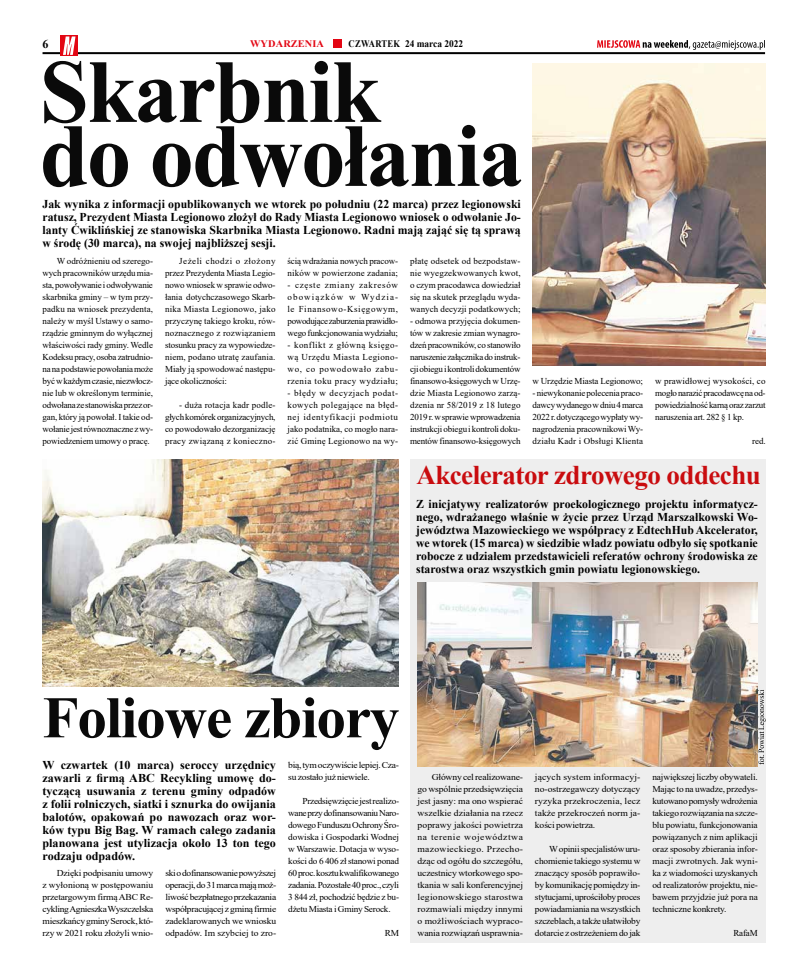
<style>
.page{position:relative;width:794px;height:978px;background:#fff}
.page>*{position:absolute;margin:0;border:0;box-sizing:border-box;transform-origin:0 0}
.t1{font:700 90px/64px "Times New Roman";letter-spacing:-.02em;color:#0a0a0a}
.t2{font:700 59px "Times New Roman";letter-spacing:-.02em;color:#0a0a0a}
.t3{font:700 27px "Times New Roman";letter-spacing:-.02em;color:#c90c0f}
.t4{font:700 12px/13px "Times New Roman";color:#000;text-align:justify}
.t5{font:700 10px "Times New Roman";color:#000;scale:.85 1}
.t6{font:700 10px "Times New Roman";letter-spacing:.01em;color:#e30613}
.t7{font:9px/12px "Times New Roman";letter-spacing:-.015em;color:#000;text-align:justify}
.t8{font:9px/12px "Times New Roman";letter-spacing:-.015em;color:#000;text-align:justify;scale:1.04 1}
.t9{font:9px/12px "Times New Roman";letter-spacing:-.015em;color:#000;text-align:justify;scale:1.07 1}
.t10{font:9px/12px "Times New Roman";letter-spacing:-.015em;color:#000;text-align:justify;scale:1.06 1}
</style>
<div class="page">
<svg style="left:597px;top:40px;width:168px;height:10px"></svg>
<hr style="left:43px;top:52px;width:722px;height:2px;background:#000">
<div style="left:333px;top:39px;width:9px;height:9px;background:#e30613"></div>
<div style="left:61px;top:35px;width:17px;height:21px;background:#e30613"></div>
<svg style="left:63px;top:36px;width:12px;height:19px"></svg>
<div style="left:410px;top:459px;width:355px;height:484px;background:#eee"></div>
<img style="left:417px;top:583px;width:340px;height:183px">
<img style="left:43px;top:459px;width:355px;height:227px">
<svg style="left:758px;top:690px;width:7px;height:75px"></svg>
<img style="left:532px;top:63px;width:233px;height:303px">
<h3 class="t4" style="left:43px;top:37px;width:7px">6</h3>
<p class="t5" style="left:348px;top:37px;width:137px">CZWARTEK 24 marca 2022</p>
<p class="t6" style="left:250px;top:37px;width:75px">WYDARZENIA</p>
<h1 class="t1" style="left:40px;top:57px;width:484px">Skarbnik<br>do odwołania</h1>
<p class="t4" style="left:43px;top:197px;width:480px">Jak wynika z informacji opublikowanych we wtorek po południu (22 marca) przez legionowski ratusz, Prezydent Miasta Legionowo złożył do Rady Miasta Legionowo wniosek o odwołanie Jo&shy;lanty Ćwiklińskiej ze stanowiska Skarbnika Miasta Legionowo. Radni mają zająć się tą sprawą w środę (30 marca), na swojej najbliższej sesji.</p>
<p class="t7" style="left:43px;top:255px;width:112px;text-indent:14px">W odróżnieniu od szerego&shy;wych pracowników urzędu mia&shy;sta, powoływanie i odwoływanie skarbnika gminy – w tym przy&shy;padku na wniosek prezydenta, należy w myśl Ustawy o samo&shy;rządzie gminnym do wyłącznej właściwości rady gminy. Wedle Kodeksu pracy, osoba zatrudnio&shy;na na podstawie powołania może być w każdym czasie, niezwłocz&shy;nie lub w określonym terminie, odwołana ze stanowiska przez or&shy;gan, który ją powołał. I takie od&shy;wołanie jest równoznaczne z wy&shy;powiedzeniem umowy o pracę.</p>
<p class="t7" style="left:165px;top:255px;width:112px;text-indent:14px">Jeżeli chodzi o złożony przez Prezydenta Miasta Legio&shy;nowo wniosek w sprawie odwo&shy;łania dotychczasowego Skarb&shy;nika Miasta Legionowo, jako przyczynę takiego kroku, rów&shy;noznacznego z rozwiązaniem stosunku pracy za wypowiedze&shy;niem, podano utratę zaufania.<br>Miały ją spowodować następu&shy;jące okoliczności:</p>
<p class="t7" style="left:165px;top:399px;width:112px;text-indent:14px">- duża rotacja kadr podle&shy;głych komórek organizacyjnych, co powodowało dezorganizację pracy związaną z konieczno-</p>
<p class="t7" style="left:287px;top:255px;width:112px">ścią wdrażania nowych pracow&shy;ników w powierzone zadania;</p>
<p class="t7" style="left:287px;top:279px;width:112px">- częste zmiany zakresów obowiązków w Wydzia&shy;le Finansowo-Księgowym, powodujące zaburzenia prawidło&shy;wego funkcjonowania wydziału;</p>
<p class="t7" style="left:287px;top:339px;width:112px">- konflikt z główną księgo&shy;wą Urzędu Miasta Legiono&shy;wo, co powodowało zabu&shy;rzenia toku pracy wydziału;</p>
<p class="t7" style="left:287px;top:387px;width:112px">- błędy w decyzjach podat&shy;kowych polegające na błęd&shy;nej identyfikacji podmiotu jako podatnika, co mogło nara&shy;zić Gminę Legionowo na wy-</p>
<p class="t7" style="left:410px;top:255px;width:112px">płatę odsetek od bezpodstaw&shy;nie wyegzekwowanych kwot, o czym pracodawca dowiedział się na skutek przeglądu wyda&shy;wanych decyzji podatkowych;</p>
<p class="t7" style="left:410px;top:315px;width:112px">- odmowa przyjęcia dokumen&shy;tów w zakresie zmian wynagro&shy;dzeń pracowników, co stanowiło naruszenie załącznika do instruk&shy;cji obiegu i kontroli dokumentów finansowo-księgowych w Urzę&shy;dzie Miasta Legionowo zarzą&shy;dzenia nr 58/2019 z 18 lutego 2019 r. w sprawie wprowadzenia instrukcji obiegu i kontroli doku&shy;mentów finansowo-księgowych</p>
<p class="t7" style="left:532px;top:375px;width:112px">w Urzędzie Miasta Legionowo;</p>
<p class="t7" style="left:532px;top:387px;width:112px">- niewykonanie polecenia praco&shy;dawcy wydanego w dniu 4 marca 2022 r. dotyczącego wypłaty wy&shy;nagrodzenia pracownikowi Wy&shy;działu Kadr i Obsługi Klienta</p>
<p class="t7" style="left:655px;top:375px;width:112px">w prawidłowej wysokości, co mogło narazić pracodawcę na od&shy;powiedzialność karną oraz zarzut naruszenia art. 282 § 1 kp.</p>
<p class="t7" style="left:752px;top:435px;width:15px">red.</p>
<h3 class="t3" style="left:416px;top:455px;width:346px">Akcelerator zdrowego oddechu</h3>
<p class="t4" style="left:416px;top:497px;width:343px">Z inicjatywy realizatorów proekologicznego projektu informatycz&shy;nego, wdrażanego właśnie w życie przez Urząd Marszałkowski Wo&shy;jewództwa Mazowieckiego we współpracy z EdtechHub Akcelerator, we wtorek (15 marca) w siedzibie władz powiatu odbyło się spotkanie robocze z udziałem przedstawicieli referatów ochrony środowiska ze starostwa oraz wszystkich gmin powiatu legionowskiego.</p>
<h2 class="t2" style="left:43px;top:675px;width:358px">Foliowe zbiory</h2>
<p class="t4" style="left:43px;top:758px;width:235px">W czwartek (10 marca) seroccy urzędnicy zawarli z firmą ABC Recykling umowę do&shy;tyczącą usuwania z terenu gminy odpadów z folii rolniczych, siatki i sznurka do owijania balotów, opakowań po nawozach oraz wor&shy;ków typu Big Bag. W ramach całego zadania planowana jest utylizacja około 13 ton tego rodzaju odpadów.</p>
<p class="t10" style="left:288px;top:759px;width:106px">bią, tym oczywiście lepiej. Cza&shy;su zostało już niewiele.</p>
<p class="t7" style="left:288px;top:795px;width:112px;text-indent:14px">Przedsięwzięcie jest realizo&shy;wane przy dofinansowaniu Naro&shy;dowego Funduszu Ochrony Śro&shy;dowiska i Gospodarki Wodnej w Warszawie. Dotacja w wyso&shy;kości do 6 406 zł stanowi ponad 60 proc. kosztu kwalifikowanego zadania. Pozostałe 40 proc., czyli 3 844 zł, pochodzić będzie z bu&shy;dżetu Miasta i Gminy Serock.</p>
<p class="t8" style="left:385px;top:927px;width:15px">RM</p>
<p class="t10" style="left:43px;top:867px;width:106px;text-indent:14px">Dzięki podpisaniu umowy z wyłonioną w postępowaniu przetargowym firmą ABC Re&shy;cykling Agnieszka Wyszczelska mieszkańcy gminy Serock, któ&shy;rzy w 2021 roku złożyli wnio-</p>
<p class="t10" style="left:165px;top:867px;width:106px">ski o dofinansowanie powyższej operacji, do 31 marca mają moż&shy;liwość bezpłatnego przekazania współpracującej z gminą firmie zadeklarowanych we wniosku odpadów. Im szybciej to zro-</p>
<p class="t9" style="left:417px;top:771px;width:100px;text-indent:14px">Główny cel realizowane&shy;go wspólnie przedsięwzięcia jest jasny: ma ono wspierać wszelkie działania na rzecz poprawy jakości powietrza na terenie województwa mazowieckiego. Przecho&shy;dząc od ogółu do szczegółu, uczestnicy wtorkowego spo&shy;tkania w sali konferencyjnej legionowskiego starostwa rozmawiali między innymi o możliwościach wypraco&shy;wania rozwiązań usprawnia-</p>
<p class="t9" style="left:535px;top:771px;width:100px">jących system informacyj&shy;no-ostrzegawczy dotyczący ryzyka przekroczenia, lecz także przekroczeń norm ja&shy;kości powietrza.</p>
<p class="t8" style="left:535px;top:843px;width:103px;text-indent:14px">W opinii specjalistów uru&shy;chomienie takiego systemu w znaczący sposób poprawiło&shy;by komunikację pomiędzy in&shy;stytucjami, uprościłoby proces powiadamiania na wszystkich szczeblach, a także ułatwiłoby dotarcie z ostrzeżeniem do jak</p>
<p class="t8" style="left:652px;top:771px;width:103px">największej liczby obywateli.<br>Mając to na uwadze, przedys&shy;kutowano pomysły wdrożenia takiego rozwiązania na szcze&shy;blu powiatu, funkcjonowania powiązanych z nim aplikacji oraz sposoby zbierania infor&shy;macji zwrotnych. Jak wyni&shy;ka z wiadomości uzyskanych od realizatorów projektu, nie&shy;bawem przyjdzie już pora na techniczne konkrety.</p>
<p class="t7" style="left:733px;top:927px;width:26px">RafaM</p>
</div>
